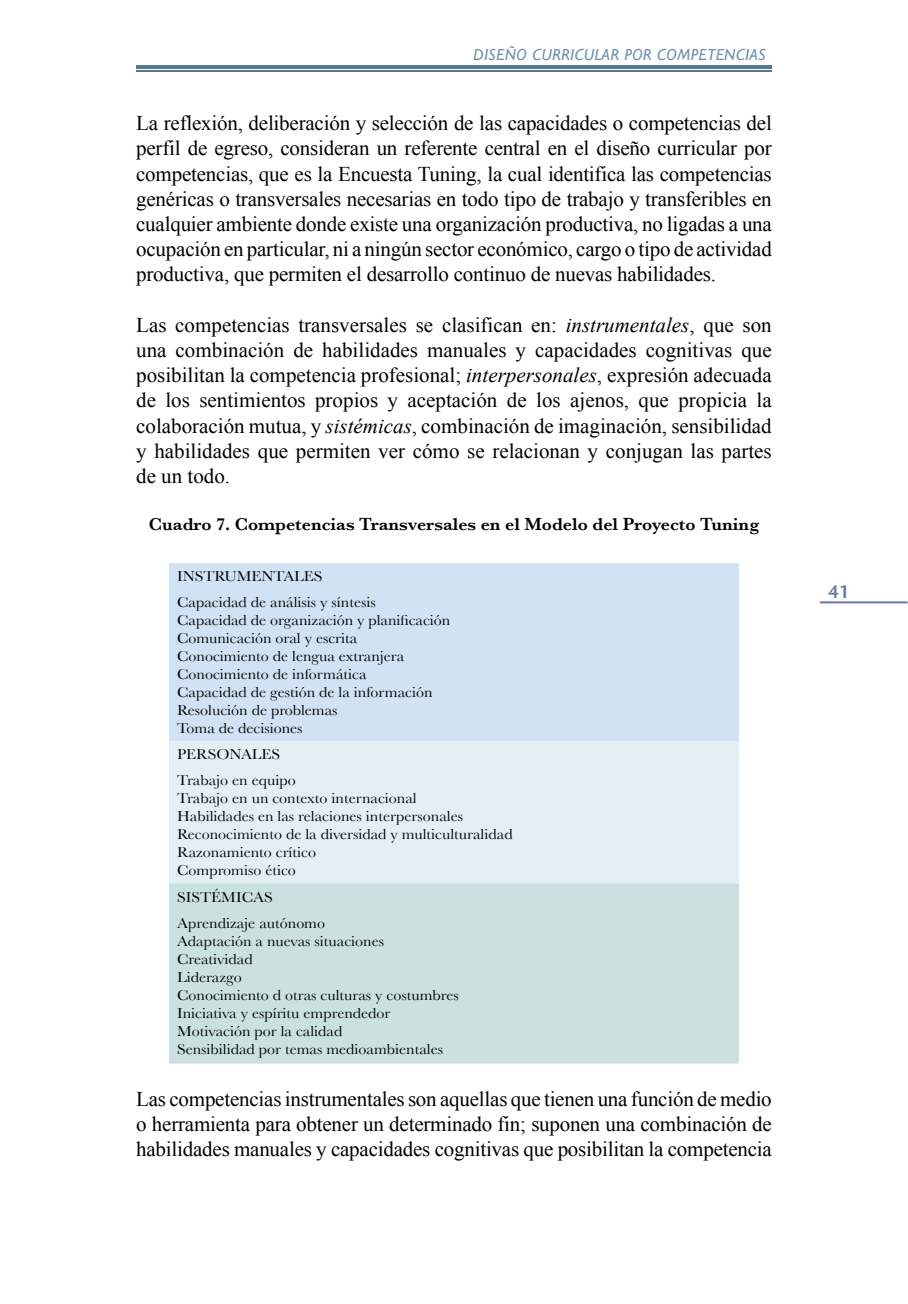
<style>
.page{position:relative;width:908px;height:1304px;background:#fff}
.page>*{position:absolute;margin:0;border:0;box-sizing:border-box;transform-origin:0 0}
.t1{font:21px/25.2px "Times New Roman";letter-spacing:-.01em;color:#000;text-align:justify}
.t2{font:600 18px "Baskerville";color:#000}
.t3{font:18px "Stone Sans Sem ITCTT Semi";color:#6676aa}
.t4{font:italic 16px "Gill Sans";letter-spacing:.03em;color:#6c90ad}
.t5{font:15px/18px "Baskerville";color:#000;scale:1.07 1}
.s1{font-style:italic}
</style>
<div class="page">
<hr style="left:819px;top:601px;width:88px;height:2px;background:#6676aa">
<hr style="left:136px;top:66px;width:635px;height:3px;background:#53778e">
<hr style="left:136px;top:70px;width:635px;height:2px;background:#53778e">
<div style="left:169px;top:563px;width:569px;height:178px;background:#d1e2f4"></div>
<div style="left:169px;top:741px;width:569px;height:142px;background:#e3eff5"></div>
<div style="left:169px;top:883px;width:569px;height:181px;background:#cbe1e1"></div>
<p class="t4" style="left:473px;top:46px;width:294px">DISEÑO CURRICULAR POR COMPETENCIAS</p>
<p class="t1" style="left:136px;top:110px;width:637px">La reflexión, deliberación y selección de las capacidades o competencias del perfil de egreso, consideran un referente central en el diseño curricular por competencias, que es la Encuesta Tuning, la cual identifica las competencias genéricas o transversales necesarias en todo tipo de trabajo y transferibles en cualquier ambiente donde existe una organización productiva, no ligadas a una ocupación en particular, ni a ningún sector económico, cargo o tipo de actividad productiva, que permiten el desarrollo continuo de nuevas habilidades.</p>
<p class="t1" style="left:136px;top:312px;width:636px">Las competencias transversales se clasifican en: <span class="s1">instrumentales</span>, que son una combinación de habilidades manuales y capacidades cognitivas que posibilitan la competencia profesional; <span class="s1">interpersonales</span>, expresión adecuada de los sentimientos propios y aceptación de los ajenos, que propicia la colaboración mutua, y <span class="s1">sistémicas</span>, combinación de imaginación, sensibilidad y habilidades que permiten ver cómo se relacionan y conjugan las partes de un todo.</p>
<p class="t2" style="left:149px;top:513px;width:611px">Cuadro 7. Competencias Transversales en el Modelo del Proyecto Tuning</p>
<p class="t5" style="left:177px;top:563px;width:187px;line-height:26px">INSTRUMENTALES<br>Capacidad de análisis y síntesis</p>
<p class="t5" style="left:177px;top:611px;width:257px">Capacidad de organización y planificación<br>Comunicación oral y escrita<br>Conocimiento de lengua extranjera<br>Conocimiento de informática<br>Capacidad de gestión de la información<br>Resolución de problemas<br>Toma de decisiones</p>
<p class="t5" style="left:177px;top:741px;width:112px;line-height:26px">PERSONALES<br>Trabajo en equipo</p>
<p class="t5" style="left:177px;top:789px;width:315px">Trabajo en un contexto internacional<br>Habilidades en las relaciones interpersonales Reconocimiento de la diversidad y multiculturalidad Razonamiento crítico<br>Compromiso ético</p>
<p class="t5" style="left:177px;top:883px;width:140px;line-height:26px">SISTÉMICAS<br>Aprendizaje autónomo</p>
<p class="t5" style="left:177px;top:932px;width:265px">Adaptación a nuevas situaciones<br>Creatividad<br>Liderazgo<br>Conocimiento d otras culturas y costumbres<br>Iniciativa y espíritu emprendedor<br>Motivación por la calidad<br>Sensibilidad por temas medioambientales</p>
<p class="t1" style="left:136px;top:1086px;width:637px">Las competencias instrumentales son aquellas que tienen una función de medio o herramienta para obtener un determinado fin; suponen una combinación de habilidades manuales y capacidades cognitivas que posibilitan la competencia</p>
<p class="t3" style="left:827px;top:577px;width:23px">41</p>
</div>
